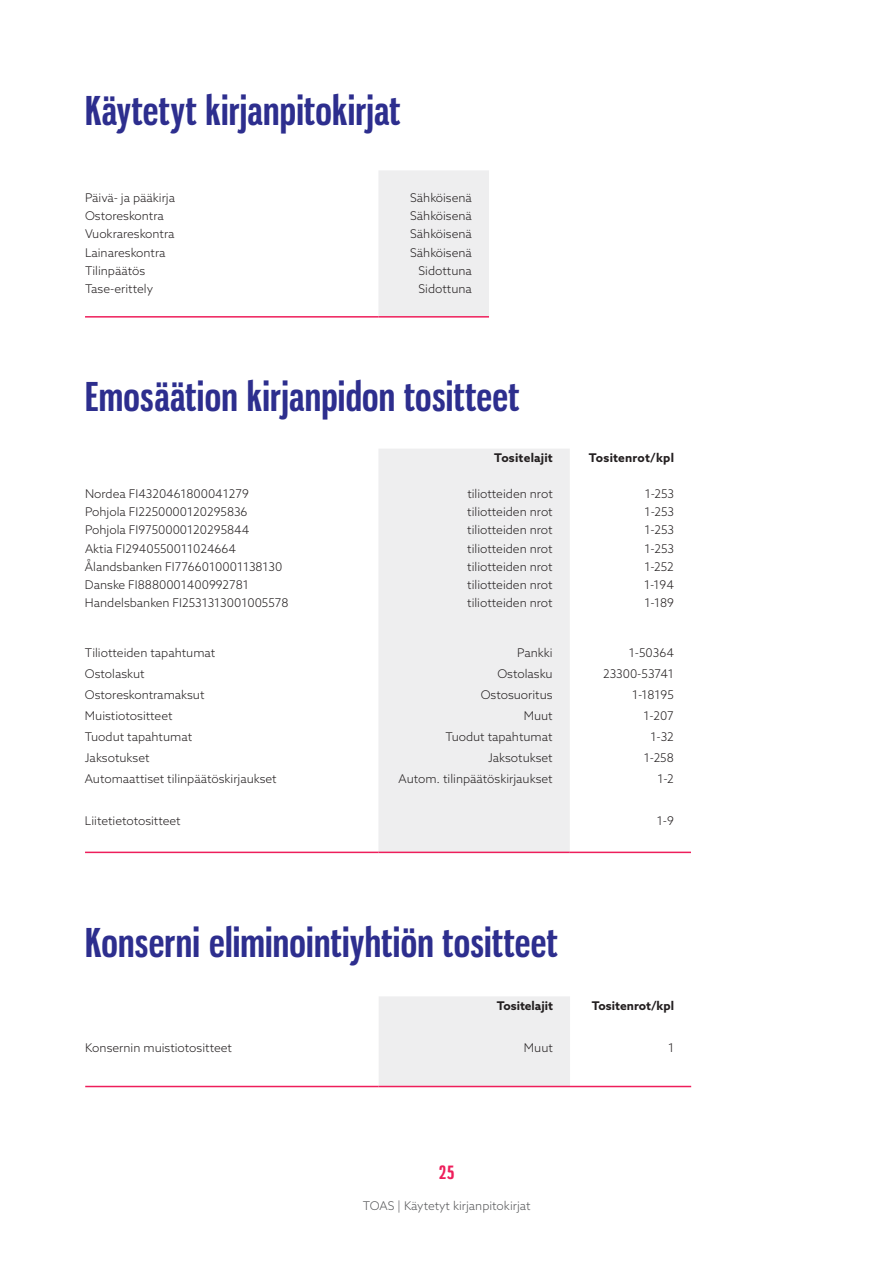
<style>
.page{position:relative;width:893px;height:1263px;background:#fff}
.page>*{position:absolute;margin:0;border:0;box-sizing:border-box;transform-origin:0 0}
.t1{font:700 39px "Gnuolane Rg";letter-spacing:.01em;color:#2d2e8e}
.t2{font:700 18px "Gnuolane Rg";color:#ee1e5b}
.t3{font:300 12px "Azo Sans";color:#231f20}
.t4{font:700 12px "Azo Sans";color:#231f20}
.t5{font:300 12px "Azo Sans";color:#57585a}
</style>
<div class="page">
<div style="left:379px;top:170px;width:110px;height:146px;background:#eeeeef"></div>
<hr style="left:85px;top:316px;width:293px;height:2px;background:#ee1e5b">
<hr style="left:378px;top:316px;width:111px;height:2px;background:#ee1e5b">
<div style="left:378px;top:449px;width:192px;height:403px;background:#eeeeef"></div>
<hr style="left:85px;top:852px;width:293px;height:1px;background:#ee1e5b">
<hr style="left:378px;top:852px;width:192px;height:1px;background:#ee1e5b">
<hr style="left:570px;top:852px;width:121px;height:1px;background:#ee1e5b">
<div style="left:379px;top:996px;width:191px;height:90px;background:#eeeeef"></div>
<hr style="left:85px;top:1086px;width:294px;height:1px;background:#ee1e5b">
<hr style="left:379px;top:1086px;width:191px;height:1px;background:#ee1e5b">
<hr style="left:570px;top:1086px;width:121px;height:1px;background:#ee1e5b">
<h1 class="t1" style="left:85px;top:87px;width:317px">Käytetyt kirjanpitokirjat</h1>
<p class="t3" style="left:85px;top:190px;width:92px">Päivä- ja pääkirja</p>
<p class="t3" style="left:410px;top:190px;width:63px">Sähköisenä</p>
<p class="t3" style="left:85px;top:208px;width:80px">Ostoreskontra</p>
<p class="t3" style="left:410px;top:208px;width:63px">Sähköisenä</p>
<p class="t3" style="left:85px;top:226px;width:91px">Vuokrareskontra</p>
<p class="t3" style="left:410px;top:226px;width:63px">Sähköisenä</p>
<p class="t3" style="left:85px;top:245px;width:82px">Lainareskontra</p>
<p class="t3" style="left:410px;top:245px;width:63px">Sähköisenä</p>
<p class="t3" style="left:85px;top:263px;width:62px">Tilinpäätös</p>
<p class="t3" style="left:419px;top:263px;width:55px">Sidottuna</p>
<p class="t3" style="left:85px;top:281px;width:70px">Tase-erittely</p>
<p class="t3" style="left:419px;top:281px;width:55px">Sidottuna</p>
<h1 class="t1" style="left:85px;top:373px;width:436px">Emosäätion kirjanpidon tositteet</h1>
<p class="t4" style="left:494px;top:450px;width:60px">Tositelajit</p>
<p class="t4" style="left:589px;top:450px;width:87px">Tositenrot/kpl</p>
<p class="t3" style="left:85px;top:486px;width:165px">Nordea FI4320461800041279</p>
<p class="t3" style="left:467px;top:486px;width:87px">tiliotteiden nrot</p>
<p class="t3" style="left:645px;top:486px;width:31px">1-253</p>
<p class="t3" style="left:85px;top:504px;width:164px">Pohjola FI2250000120295836</p>
<p class="t3" style="left:467px;top:504px;width:87px">tiliotteiden nrot</p>
<p class="t3" style="left:645px;top:504px;width:31px">1-253</p>
<p class="t3" style="left:85px;top:522px;width:166px">Pohjola FI9750000120295844</p>
<p class="t3" style="left:467px;top:522px;width:87px">tiliotteiden nrot</p>
<p class="t3" style="left:645px;top:522px;width:31px">1-253</p>
<p class="t3" style="left:85px;top:541px;width:153px">Aktia FI2940550011024664</p>
<p class="t3" style="left:467px;top:541px;width:87px">tiliotteiden nrot</p>
<p class="t3" style="left:645px;top:541px;width:31px">1-253</p>
<p class="t3" style="left:85px;top:559px;width:199px">Ålandsbanken FI7766010001138130</p>
<p class="t3" style="left:467px;top:559px;width:87px">tiliotteiden nrot</p>
<p class="t3" style="left:644px;top:559px;width:31px">1-252</p>
<p class="t3" style="left:85px;top:577px;width:165px">Danske FI8880001400992781</p>
<p class="t3" style="left:467px;top:577px;width:87px">tiliotteiden nrot</p>
<p class="t3" style="left:644px;top:577px;width:31px">1-194</p>
<p class="t3" style="left:85px;top:595px;width:205px">Handelsbanken FI2531313001005578</p>
<p class="t3" style="left:467px;top:595px;width:87px">tiliotteiden nrot</p>
<p class="t3" style="left:645px;top:595px;width:31px">1-189</p>
<p class="t3" style="left:85px;top:644px;width:132px">Tiliotteiden tapahtumat</p>
<p class="t3" style="left:517px;top:644px;width:37px">Pankki</p>
<p class="t3" style="left:629px;top:644px;width:47px">1-50364</p>
<p class="t3" style="left:85px;top:665px;width:61px">Ostolaskut</p>
<p class="t3" style="left:497px;top:665px;width:57px">Ostolasku</p>
<p class="t3" style="left:603px;top:665px;width:72px">23300-53741</p>
<p class="t3" style="left:85px;top:686px;width:121px">Ostoreskontramaksut</p>
<p class="t3" style="left:481px;top:686px;width:73px">Ostosuoritus</p>
<p class="t3" style="left:632px;top:686px;width:43px">1-18195</p>
<p class="t3" style="left:85px;top:707px;width:89px">Muistiotositteet</p>
<p class="t3" style="left:524px;top:707px;width:30px">Muut</p>
<p class="t3" style="left:644px;top:707px;width:32px">1-207</p>
<p class="t3" style="left:85px;top:728px;width:109px">Tuodut tapahtumat</p>
<p class="t3" style="left:445px;top:728px;width:109px">Tuodut tapahtumat</p>
<p class="t3" style="left:650px;top:728px;width:25px">1-32</p>
<p class="t3" style="left:85px;top:749px;width:66px">Jaksotukset</p>
<p class="t3" style="left:488px;top:749px;width:66px">Jaksotukset</p>
<p class="t3" style="left:644px;top:749px;width:31px">1-258</p>
<p class="t3" style="left:85px;top:770px;width:193px">Automaattiset tilinpäätöskirjaukset</p>
<p class="t3" style="left:399px;top:770px;width:156px">Autom. tilinpäätöskirjaukset</p>
<p class="t3" style="left:657px;top:770px;width:18px">1-2</p>
<p class="t3" style="left:85px;top:812px;width:97px">Liitetietotositteet</p>
<p class="t3" style="left:657px;top:812px;width:18px">1-9</p>
<h1 class="t1" style="left:85px;top:919px;width:474px">Konserni eliminointiyhtiön tositteet</h1>
<p class="t4" style="left:497px;top:998px;width:58px">Tositelajit</p>
<p class="t4" style="left:592px;top:998px;width:84px">Tositenrot/kpl</p>
<p class="t3" style="left:85px;top:1040px;width:148px">Konsernin muistiotositteet</p>
<p class="t3" style="left:524px;top:1040px;width:30px">Muut</p>
<p class="t3" style="left:668px;top:1040px;width:8px">1</p>
<h2 class="t2" style="left:439px;top:1161px;width:16px">25</h2>
<p class="t5" style="left:363px;top:1198px;width:169px">TOAS | Käytetyt kirjanpitokirjat</p>
</div>
